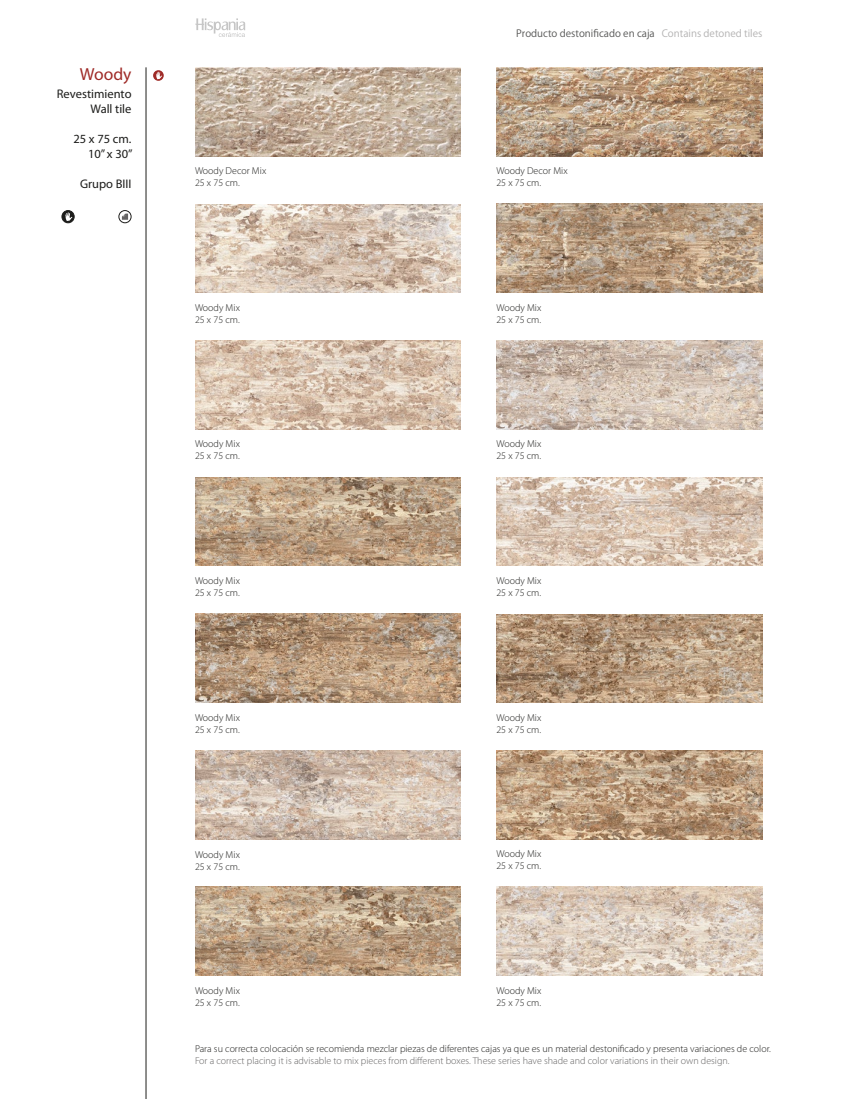
<style>
.page{position:relative;width:851px;height:1099px;background:#fff}
.page>*{position:absolute;margin:0;border:0;box-sizing:border-box;transform-origin:0 0}
.t1{font:17.5px "Myriad Pro";color:#9f2b28}
.t2{font:12.5px/15px "Myriad Pro";color:#1d1d1b;text-align:right}
.t3{font:300 10px/12px "Myriad Pro";color:#1d1d1b}
.t4{font:300 10px "Myriad Pro";color:#646363}
.t5{font:10px "Koz Go Pr 6 N";color:#575756}
.s1{color:#b3b2b2}
</style>
<div class="page">
<svg style="left:195px;top:18px;width:50px;height:19px"></svg>
<img style="left:195px;top:477px;width:266px;height:89px">
<hr style="left:146px;top:67px;width:1px;height:1031px;background:#1d1d1b">
<svg style="left:153px;top:70px;width:11px;height:11px"></svg>
<svg style="left:156px;top:72px;width:6px;height:7px"></svg>
<div style="left:62px;top:210px;width:12px;height:13px;background:#1d1d1b;border-radius:50%"></div>
<div style="left:61px;top:210px;width:14px;height:13px;border:1px solid #1d1d1b;border-radius:50%"></div>
<svg style="left:65px;top:212px;width:7px;height:9px"></svg>
<svg style="left:119px;top:210px;width:12px;height:13px"></svg>
<div style="left:118px;top:210px;width:13px;height:13px;border:1px solid #1d1d1b;border-radius:50%"></div>
<svg style="left:122px;top:213px;width:6px;height:7px"></svg>
<img style="left:195px;top:204px;width:266px;height:88px">
<img style="left:195px;top:341px;width:266px;height:88px">
<img style="left:195px;top:613px;width:266px;height:89px">
<img style="left:195px;top:750px;width:266px;height:89px">
<img style="left:195px;top:886px;width:266px;height:89px">
<img style="left:195px;top:67px;width:266px;height:89px">
<img style="left:496px;top:204px;width:266px;height:89px">
<img style="left:496px;top:340px;width:266px;height:89px">
<img style="left:496px;top:477px;width:266px;height:89px">
<img style="left:496px;top:614px;width:266px;height:88px">
<img style="left:496px;top:750px;width:266px;height:89px">
<img style="left:496px;top:886px;width:266px;height:89px">
<img style="left:496px;top:67px;width:266px;height:89px">
<h1 class="t1" style="left:80px;top:64px;width:53px">Woody</h1>
<p class="t2" style="left:57px;top:86px;width:76px">Revestimiento<br>Wall tile</p>
<p class="t2" style="left:73px;top:131px;width:61px">25 x 75 cm.<br>10” x 30”</p>
<p class="t2" style="left:80px;top:176px;width:53px">Grupo BIII</p>
<p class="t5" style="left:516px;top:28px;width:247px">Producto destonificado en caja <span class="s1">Contains detoned tiles</span></p>
<p class="t3" style="left:195px;top:165px;width:73px">Woody Decor Mix<br>25 x 75 cm.</p>
<p class="t3" style="left:496px;top:165px;width:73px">Woody Decor Mix<br>25 x 75 cm.</p>
<p class="t3" style="left:195px;top:301px;width:46px">Woody Mix<br>25 x 75 cm.</p>
<p class="t3" style="left:496px;top:301px;width:46px">Woody Mix<br>25 x 75 cm.</p>
<p class="t3" style="left:195px;top:438px;width:46px">Woody Mix<br>25 x 75 cm.</p>
<p class="t3" style="left:496px;top:438px;width:46px">Woody Mix<br>25 x 75 cm.</p>
<p class="t3" style="left:195px;top:574px;width:46px">Woody Mix<br>25 x 75 cm.</p>
<p class="t3" style="left:496px;top:574px;width:46px">Woody Mix<br>25 x 75 cm.</p>
<p class="t3" style="left:195px;top:711px;width:46px">Woody Mix<br>25 x 75 cm.</p>
<p class="t3" style="left:496px;top:711px;width:46px">Woody Mix<br>25 x 75 cm.</p>
<p class="t3" style="left:195px;top:848px;width:46px">Woody Mix<br>25 x 75 cm.</p>
<p class="t3" style="left:496px;top:847px;width:46px">Woody Mix<br>25 x 75 cm.</p>
<p class="t3" style="left:195px;top:984px;width:46px">Woody Mix<br>25 x 75 cm.</p>
<p class="t3" style="left:496px;top:984px;width:46px">Woody Mix<br>25 x 75 cm.</p>
<p class="t3" style="left:195px;top:1042px;width:577px">Para su correcta colocación se recomienda mezclar piezas de diferentes cajas ya que es un material destonificado y presenta variaciones de color.</p>
<p class="t4" style="left:195px;top:1054px;width:536px">For a correct placing it is advisable to mix pieces from different boxes. These series have shade and color variations in their own design.</p>
</div>
